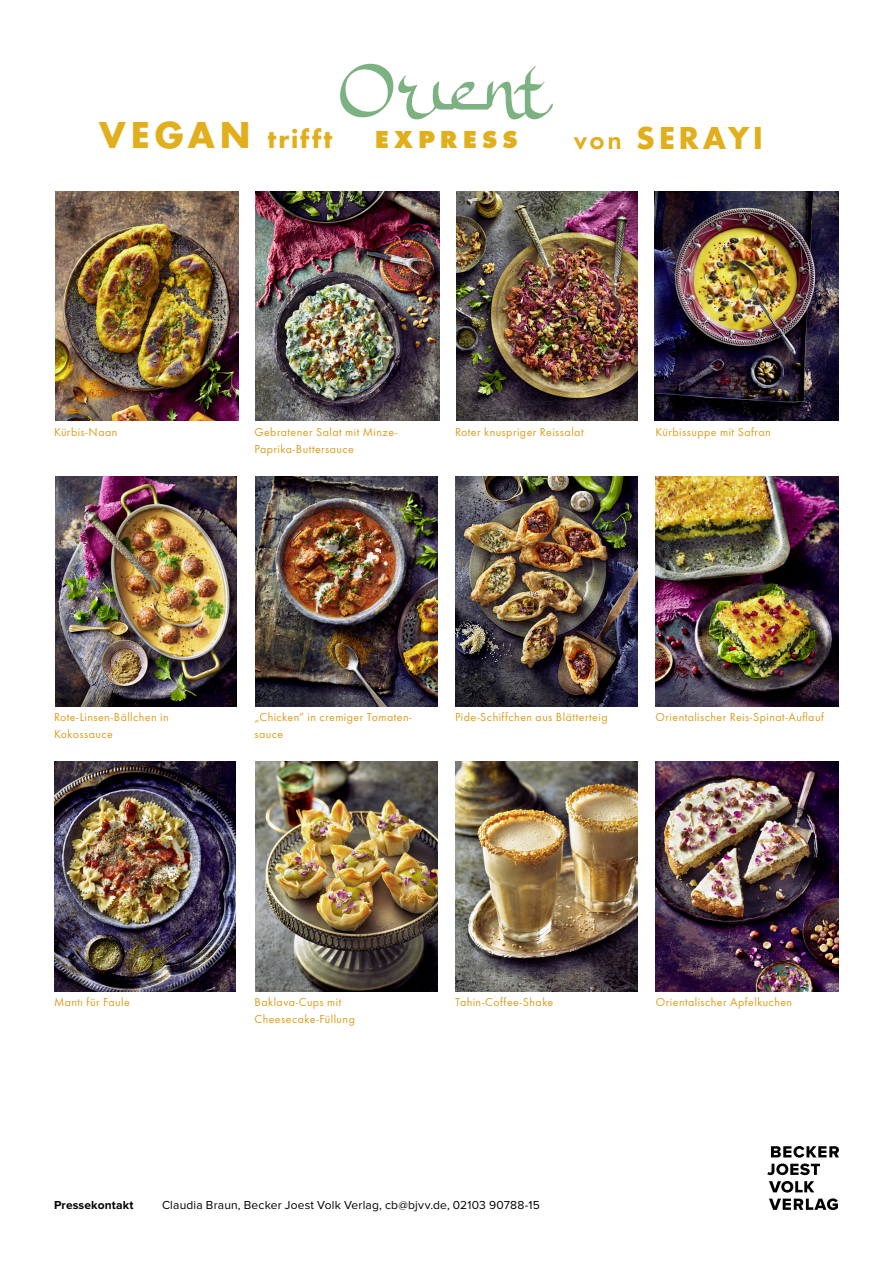
<style>
.page{position:relative;width:893px;height:1263px;background:#fff}
.page>*{position:absolute;margin:0;border:0;box-sizing:border-box;transform-origin:0 0}
.t1{font:700 33px "Function Pro";letter-spacing:.11em;color:#e1ae1c}
.t2{font:700 27px "Function Pro";letter-spacing:.075em;color:#e1ae1c}
.t3{font:800 25.5px "Function Pro";letter-spacing:.19em;color:#e1ae1c}
.t4{font:12px/16.5px "Function Pro";letter-spacing:.035em;color:#dc9d1f}
.t5{font:12px "Proxima Nova";letter-spacing:.015em;color:#000}
.t6{font:700 12px "Proxima Nova";letter-spacing:.01em;color:#000}
.s1{font-size:39px}
.s2{font-weight:600;font-size:27px}
</style>
<div class="page">
<svg style="left:769px;top:1198px;width:69px;height:12px"></svg>
<svg style="left:769px;top:1181px;width:45px;height:11px"></svg>
<svg style="left:767px;top:1146px;width:72px;height:29px"></svg>
<img style="left:256px;top:192px;width:183px;height:229px">
<img style="left:456px;top:191px;width:182px;height:230px">
<img style="left:655px;top:192px;width:184px;height:229px">
<img style="left:55px;top:476px;width:182px;height:230px">
<img style="left:256px;top:476px;width:181px;height:230px">
<img style="left:456px;top:476px;width:181px;height:230px">
<img style="left:656px;top:476px;width:183px;height:230px">
<img style="left:54px;top:761px;width:182px;height:230px">
<img style="left:256px;top:761px;width:181px;height:230px">
<img style="left:456px;top:761px;width:181px;height:230px">
<img style="left:656px;top:761px;width:183px;height:230px">
<img style="left:55px;top:191px;width:184px;height:230px">
<svg style="left:340px;top:64px;width:213px;height:55px"></svg>
<h2 class="t2" style="left:99px;top:123px;width:235px"><span class="s1">VEGAN</span> trifft</h2>
<h3 class="t3" style="left:375px;top:125px;width:145px">EXPRESS</h3>
<h1 class="t1" style="left:574px;top:118px;width:191px"><span class="s2">von</span> SERAYI</h1>
<p class="t4" style="left:54px;top:424px;width:65px">Kürbis-Naan</p>
<p class="t4" style="left:254px;top:424px;width:144px">Gebratener Salat mit Minze-<br>Paprika-Buttersauce</p>
<p class="t4" style="left:455px;top:424px;width:130px">Roter knuspriger Reissalat</p>
<p class="t4" style="left:655px;top:424px;width:117px">Kürbissuppe mit Safran</p>
<p class="t4" style="left:54px;top:709px;width:116px">Rote-Linsen-Bällchen in<br>Kokossauce</p>
<p class="t4" style="left:254px;top:709px;width:159px">„Chicken“ in cremiger Tomaten&shy;sauce</p>
<p class="t4" style="left:455px;top:709px;width:154px">Pide-Schiffchen aus Blätterteig</p>
<p class="t4" style="left:655px;top:709px;width:170px">Orientalischer Reis-Spinat-Auflauf</p>
<p class="t4" style="left:54px;top:994px;width:77px">Mantı für Faule</p>
<p class="t4" style="left:255px;top:994px;width:88px">Baklava-Cups mit</p>
<p class="t4" style="left:455px;top:994px;width:100px">Tahin-Coffee-Shake</p>
<p class="t4" style="left:255px;top:1011px;width:102px">Cheesecake-Füllung</p>
<p class="t6" style="left:54px;top:1198px;width:81px">Pressekontakt</p>
<p class="t5" style="left:162px;top:1198px;width:379px">Claudia Braun, Becker Joest Volk Verlag, cb@bjvv.de, 02103 90788-15</p>
<p class="t4" style="left:656px;top:994px;width:138px">Orientalischer Apfelkuchen</p>
</div>
